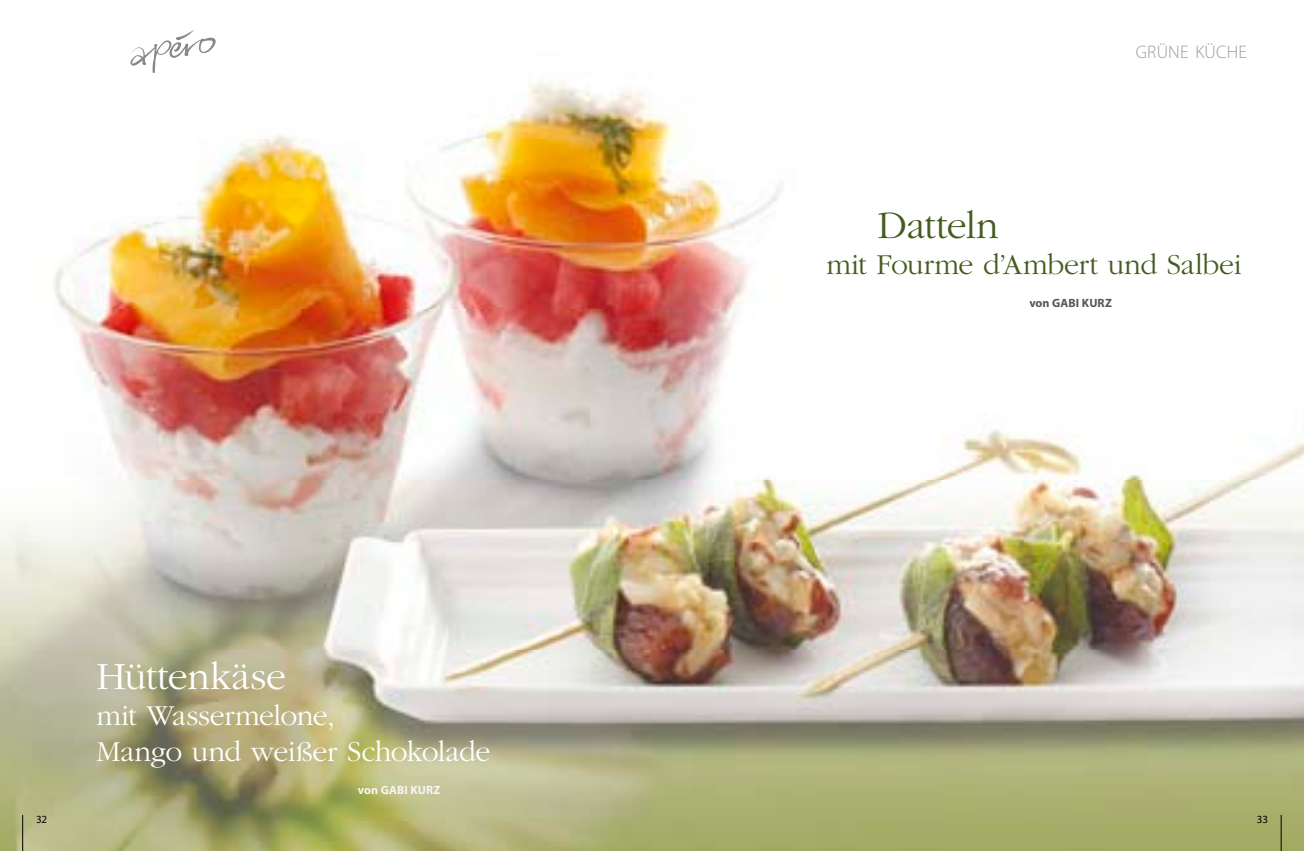
<style>
.page{position:relative;width:1304px;height:851px;background:#fff}
.page>*{position:absolute;margin:0;border:0;box-sizing:border-box;transform-origin:0 0}
.t1{font:300 40px "Garamond";letter-spacing:-.01em;color:#fff}
.t2{font:300 40px "Garamond";letter-spacing:-.015em;color:#465b20}
.t3{font:300 30px/36px "Garamond";letter-spacing:-.015em;color:#fff}
.t4{font:300 30px "Garamond";letter-spacing:-.005em;color:#465b20}
.t5{font:300 18.2px "Myriad Pro";letter-spacing:.015em;color:#9c9d9d}
.t6{font:700 12px "Myriad Pro";letter-spacing:.005em;color:#565656}
.t7{font:700 12px "Myriad Pro";letter-spacing:.005em;color:#f6f6f6}
.t8{font:11px "Myriad Pro";color:#000}
</style>
<div class="page">
<img style="left:0;top:80px;width:1304px;height:770px">
<hr style="left:1281px;top:814px;width:1px;height:36px;background:#000">
<svg style="left:130px;top:30px;width:86px;height:43px"></svg>
<hr style="left:22px;top:814px;width:1px;height:36px;background:#000">
<p class="t5" style="left:1136px;top:42px;width:113px">GRÜNE KÜCHE</p>
<h1 class="t1" style="left:96px;top:655px;width:191px">Hüttenkäse</h1>
<p class="t3" style="left:96px;top:698px;width:396px">mit Wassermelone,<br>Mango und weißer Schokolade</p>
<p class="t7" style="left:358px;top:782px;width:83px">VON GABI KU RZ</p>
<h1 class="t2" style="left:877px;top:204px;width:123px">Datteln</h1>
<p class="t4" style="left:826px;top:249px;width:417px">mit Fourme d’Ambert und Salbei</p>
<p class="t6" style="left:1029px;top:295px;width:83px">VON GABI KU RZ</p>
<p class="t8" style="left:36px;top:812px;width:13px">32</p>
<p class="t8" style="left:1257px;top:812px;width:13px">33</p>
</div>
